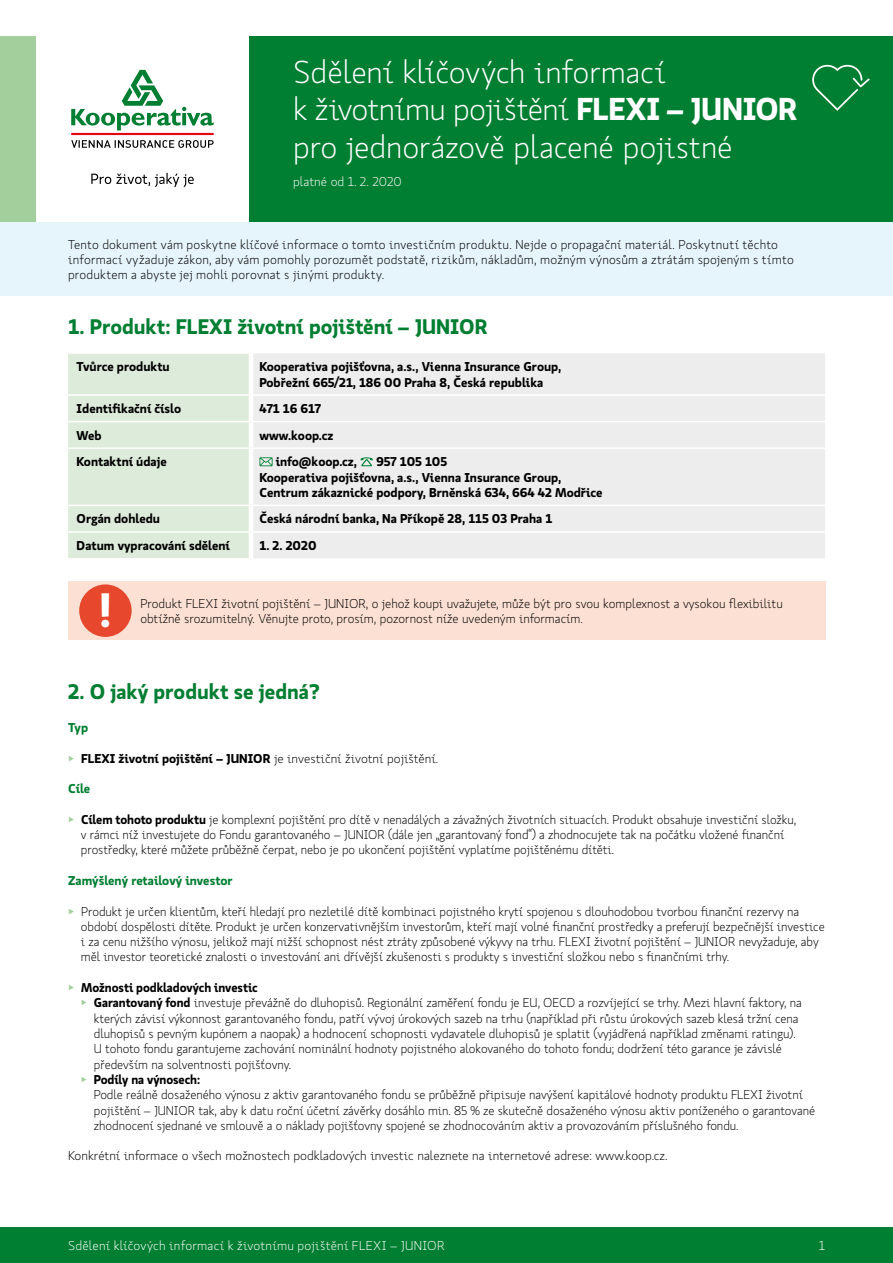
<style>
.page{position:relative;width:893px;height:1263px;background:#fff}
.page>*{position:absolute;margin:0;border:0;box-sizing:border-box;transform-origin:0 0}
.t1{font:700 48px "Koop Pro";color:#fff}
.t2{font:300 31.5px/37.8px "Koop Pro";letter-spacing:-.005em;color:#fff}
.t3{font:700 21px "Koop Pro";color:#007e31}
.t4{font:300 12.75px/15.3px "Koop Pro";letter-spacing:-.005em;color:#000}
.t5{font:700 12.75px/15.3px "Koop Pro";color:#000}
.t6{font:300 12.75px/15.3px "Koop Pro";letter-spacing:.015em;color:#000}
.t7{font:300 12.75px "Koop Pro";letter-spacing:.015em;color:#fff}
.t8{font:700 12.75px "Koop Pro";color:#007e31}
.s1{font-weight:700}
.s2{color:#a2cf9c}
.s3{font-weight:300;color:#a2cf9c}
</style>
<div class="page">
<div style="left:0;top:1227px;width:893px;height:36px;background:#007e31"></div>
<div style="left:249px;top:36px;width:644px;height:186px;background:#007e31"></div>
<div style="left:0;top:36px;width:36px;height:186px;background:#a2cf9c"></div>
<div style="left:0;top:222px;width:893px;height:74px;background:#e6f4fb"></div>
<svg style="left:812px;top:65px;width:57px;height:46px"></svg>
<div style="left:253px;top:353px;width:572px;height:205px;background:#ededed"></div>
<div style="left:68px;top:353px;width:181px;height:205px;background:#ddecda"></div>
<hr style="left:68px;top:394px;width:183px;height:2px;background:#fff">
<hr style="left:68px;top:421px;width:183px;height:1px;background:#fff">
<hr style="left:68px;top:447px;width:183px;height:2px;background:#fff">
<hr style="left:68px;top:505px;width:183px;height:1px;background:#fff">
<hr style="left:68px;top:531px;width:183px;height:2px;background:#fff">
<hr style="left:251px;top:394px;width:574px;height:2px;background:#fff">
<hr style="left:251px;top:421px;width:574px;height:1px;background:#fff">
<hr style="left:251px;top:447px;width:574px;height:2px;background:#fff">
<hr style="left:251px;top:505px;width:574px;height:1px;background:#fff">
<hr style="left:251px;top:531px;width:574px;height:2px;background:#fff">
<svg style="left:259px;top:457px;width:14px;height:9px"></svg>
<svg style="left:361px;top:457px;width:12px;height:9px"></svg>
<div style="left:68px;top:581px;width:758px;height:59px;background:#fce0d3"></div>
<div style="left:79px;top:584px;width:53px;height:53px;background:#e7472c;border-radius:50%"></div>
<svg style="left:71px;top:70px;width:143px;height:60px"></svg>
<svg style="left:91px;top:173px;width:103px;height:14px"></svg>
<hr style="left:71px;top:133px;width:143px;height:2px;background:#e30613">
<svg style="left:71px;top:140px;width:143px;height:8px"></svg>
<h2 class="t2" style="left:293px;top:52px;width:506px">Sdělení klíčových informací<br>k životnímu pojištění <span class="s1">FLEXI – JUNIOR </span>pro jednorázově placené pojistné</h2>
<p class="t7" style="left:293px;top:173px;width:110px">platné od 1. 2. 2020</p>
<p class="t6" style="left:68px;top:237px;width:727px">Tento dokument vám poskytne klíčové informace o tomto investičním produktu. Nejde o propagační materiál. Poskytnutí těchto informací vyžaduje zákon, aby vám pomohly porozumět podstatě, rizikům, nákladům, možným výnosům a ztrátám spojeným s tímto produktem a abyste jej mohli porovnat s jinými produkty.</p>
<h3 class="t3" style="left:68px;top:312px;width:421px">1. Produkt: FLEXI životní pojištění – JUNIOR</h3>
<p class="t5" style="left:77px;top:359px;width:95px">Tvůrce produktu</p>
<p class="t5" style="left:259px;top:359px;width:303px">Kooperativa pojišťovna, a.s., Vienna Insurance Group,<br>Pobřežní 665/21, 186 00 Praha 8, Česká republika</p>
<p class="t5" style="left:77px;top:400px;width:106px">Identifikační číslo</p>
<p class="t5" style="left:259px;top:400px;width:63px">471 16 617</p>
<p class="t5" style="left:77px;top:427px;width:27px">Web</p>
<p class="t5" style="left:259px;top:427px;width:75px">www.koop.cz</p>
<p class="t5" style="left:77px;top:454px;width:92px">Kontaktní údaje</p>
<p class="t5" style="left:276px;top:454px;width:83px">info@koop.cz,</p>
<p class="t5" style="left:259px;top:454px;width:344px;text-indent:117px">957 105 105<br>Kooperativa pojišťovna, a.s., Vienna Insurance Group,<br>Centrum zákaznické podpory, Brněnská 634, 664 42 Modřice</p>
<p class="t5" style="left:77px;top:511px;width:85px">Orgán dohledu</p>
<p class="t5" style="left:259px;top:511px;width:294px">Česká národní banka, Na Příkopě 28, 115 03 Praha 1</p>
<p class="t5" style="left:77px;top:537px;width:155px">Datum vypracování sdělení</p>
<p class="t5" style="left:259px;top:537px;width:59px">1. 2. 2020</p>
<h1 class="t1" style="left:97px;top:576px;width:18px">!</h1>
<p class="t4" style="left:140px;top:595px;width:644px">Produkt FLEXI životní pojištění – JUNIOR, o jehož koupi uvažujete, může být pro svou komplexnost a vysokou flexibilitu</p>
<p class="t4" style="left:140px;top:611px;width:444px">obtížně srozumitelný. Věnujte proto, prosím, pozornost níže uvedeným informacím.</p>
<h3 class="t3" style="left:68px;top:677px;width:253px">2. O jaký produkt se jedná?</h3>
<p class="t8" style="left:68px;top:718px;width:22px">Typ</p>
<p class="t4" style="left:68px;top:750px;width:372px"><span class="s2">▶</span> <span class="s1">FLEXI životní pojištění – JUNIOR</span> je investiční životní pojištění.</p>
<p class="t8" style="left:68px;top:779px;width:24px">Cíle</p>
<p class="t4" style="left:81px;top:811px;width:717px;text-indent:-13px"><span class="s2">▶</span> <span class="s1">Cílem tohoto produktu</span> je komplexní pojištění pro dítě v nenadálých a závažných životních situacích. Produkt obsahuje investiční složku, v rámci níž investujete do Fondu garantovaného – JUNIOR (dále jen „garantovaný fond“) a zhodnocujete tak na počátku vložené finanční prostředky, které můžete průběžně čerpat, nebo je po ukončení pojištění vyplatíme pojištěnému dítěti.</p>
<p class="t8" style="left:68px;top:871px;width:166px">Zamýšlený retailový investor</p>
<p class="t4" style="left:81px;top:903px;width:745px;text-indent:-13px"><span class="s2">▶</span> Produkt je určen klientům, kteří hledají pro nezletilé dítě kombinaci pojistného krytí spojenou s dlouhodobou tvorbou finanční rezervy na období dospělosti dítěte. Produkt je určen konzervativnějším investorům, kteří mají volné finanční prostředky a preferují bezpečnější investice i za cenu nižšího výnosu, jelikož mají nižší schopnost nést ztráty způsobené výkyvy na trhu. FLEXI životní pojištění – JUNIOR nevyžaduje, aby měl investor teoretické znalosti o investování ani dřívější zkušenosti s produkty s investiční složkou nebo s finančními trhy.</p>
<p class="t5" style="left:68px;top:979px;width:191px"><span class="s3">▶</span> Možnosti podkladových investic</p>
<p class="t4" style="left:81px;top:995px;width:722px"><span class="s2">▶</span> <span class="s1">Garantovaný fond</span> investuje převážně do dluhopisů. Regionální zaměření fondu je EU, OECD a rozvíjející se trhy. Mezi hlavní faktory, na</p>
<p class="t4" style="left:94px;top:1010px;width:706px">kterých závisí výkonnost garantovaného fondu, patří vývoj úrokových sazeb na trhu (například při růstu úrokových sazeb klesá tržní cena</p>
<p class="t4" style="left:94px;top:1026px;width:703px">dluhopisů s pevným kupónem a naopak) a hodnocení schopnosti vydavatele dluhopisů je splatit (vyjádřená například změnami ratingu).</p>
<p class="t4" style="left:94px;top:1041px;width:690px">U tohoto fondu garantujeme zachování nominální hodnoty pojistného alokovaného do tohoto fondu; dodržení této garance je závislé</p>
<p class="t4" style="left:94px;top:1056px;width:199px">především na solventnosti pojišťovny.</p>
<p class="t5" style="left:81px;top:1071px;width:121px"><span class="s3">▶</span> Podíly na výnosech:</p>
<p class="t4" style="left:94px;top:1087px;width:711px">Podle reálně dosaženého výnosu z aktiv garantovaného fondu se průběžně připisuje navýšení kapitálové hodnoty produktu FLEXI životní</p>
<p class="t4" style="left:94px;top:1102px;width:723px">pojištění – JUNIOR tak, aby k datu roční účetní závěrky dosáhlo min. 85 % ze skutečně dosaženého výnosu aktiv poníženého o garantované</p>
<p class="t4" style="left:94px;top:1117px;width:646px">zhodnocení sjednané ve smlouvě a o náklady pojišťovny spojené se zhodnocováním aktiv a provozováním příslušného fondu.</p>
<p class="t4" style="left:68px;top:1148px;width:601px">Konkrétní informace o všech možnostech podkladových investic naleznete na internetové adrese: www.koop.cz.</p>
<p class="t7" style="left:68px;top:1237px;width:378px">Sdělení klíčových informací k životnímu pojištění FLEXI – JUNIOR</p>
<p class="t7" style="left:819px;top:1237px;width:8px">1</p>
</div>
